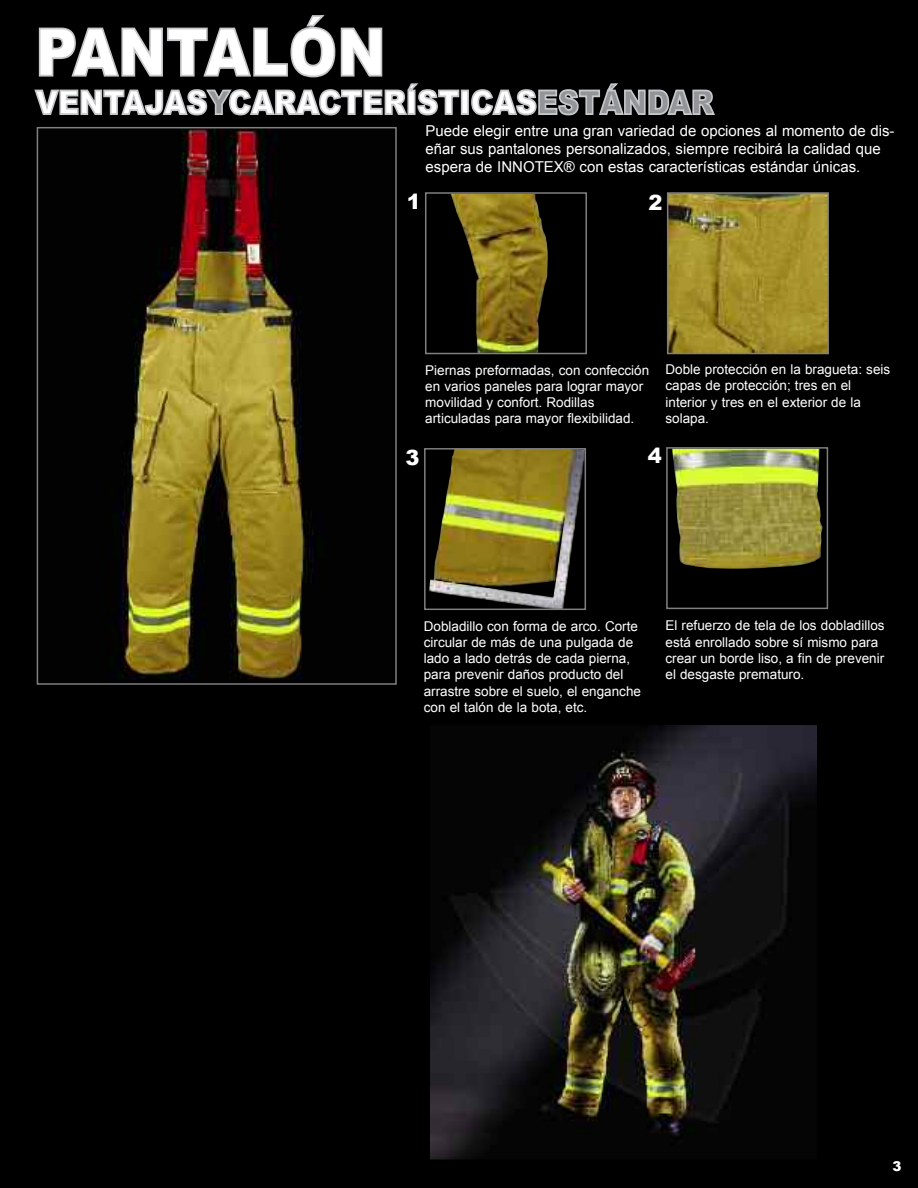
<style>
.page{position:relative;width:918px;height:1188px;background:#000}
.page>*{position:absolute;margin:0;border:0;box-sizing:border-box;transform-origin:0 0}
.t1{font:900 21px "Arial";color:#fff}
.t2{font:15px/18px "Arial";color:#fff}
.t3{font:13.5px/16.2px "Arial";color:#fff}
.t4{font:900 13.5px "Arial";color:#fff}
</style>
<div class="page">
<svg style="left:34px;top:15px;width:426px;height:100px"></svg>
<div style="left:462px;top:91px;width:6px;height:23px;background:#fff"></div>
<div style="left:461px;top:90px;width:8px;height:25px;border:2px solid #c7c8ca"></div>
<svg style="left:471px;top:83px;width:244px;height:32px"></svg>
<img style="left:431px;top:727px;width:385px;height:431px">
<div style="left:428px;top:724px;width:391px;height:437px;border:2px solid #000"></div>
<img style="left:110px;top:130px;width:204px;height:550px">
<div style="left:37px;top:127px;width:360px;height:558px;border:2px solid #808080"></div>
<img style="left:451px;top:195px;width:97px;height:156px">
<div style="left:425px;top:192px;width:162px;height:162px;border:2px solid #808080"></div>
<img style="left:429px;top:451px;width:154px;height:156px">
<div style="left:424px;top:448px;width:162px;height:162px;border:2px solid #808080"></div>
<img style="left:670px;top:195px;width:156px;height:156px">
<div style="left:667px;top:192px;width:162px;height:162px;border:2px solid #808080"></div>
<img style="left:672px;top:450px;width:150px;height:119px">
<div style="left:666px;top:447px;width:162px;height:162px;border:2px solid #808080"></div>
<p class="t2" style="left:426px;top:122px;width:471px">Puede elegir entre una gran variedad de opciones al momento de dis&shy;eñar sus pantalones personalizados, siempre recibirá la calidad que espera de INNOTEX® con estas características estándar únicas.</p>
<h1 class="t1" style="left:407px;top:186px;width:16px">1</h1>
<h1 class="t1" style="left:649px;top:187px;width:16px">2</h1>
<p class="t3" style="left:425px;top:362px;width:225px">Piernas preformadas, con confección en varios paneles para lograr mayor movilidad y confort. Rodillas articuladas para mayor flexibilidad.</p>
<p class="t3" style="left:666px;top:361px;width:226px">Doble protección en la bragueta: seis capas de protección; tres en el interior y tres en el exterior de la solapa.</p>
<h1 class="t1" style="left:406px;top:442px;width:16px">3</h1>
<h1 class="t1" style="left:648px;top:440px;width:16px">4</h1>
<p class="t3" style="left:424px;top:618px;width:219px">Dobladillo con forma de arco. Corte circular de más de una pulgada de lado a lado detrás de cada pierna, para prevenir daños producto del arrastre sobre el suelo, el enganche con el talón de la bota, etc.</p>
<p class="t3" style="left:666px;top:618px;width:221px">El refuerzo de tela de los dobladillos está enrollado sobre sí mismo para crear un borde liso, a fin de prevenir el desgaste prematuro.</p>
<p class="t4" style="left:892px;top:1156px;width:11px">3</p>
</div>
